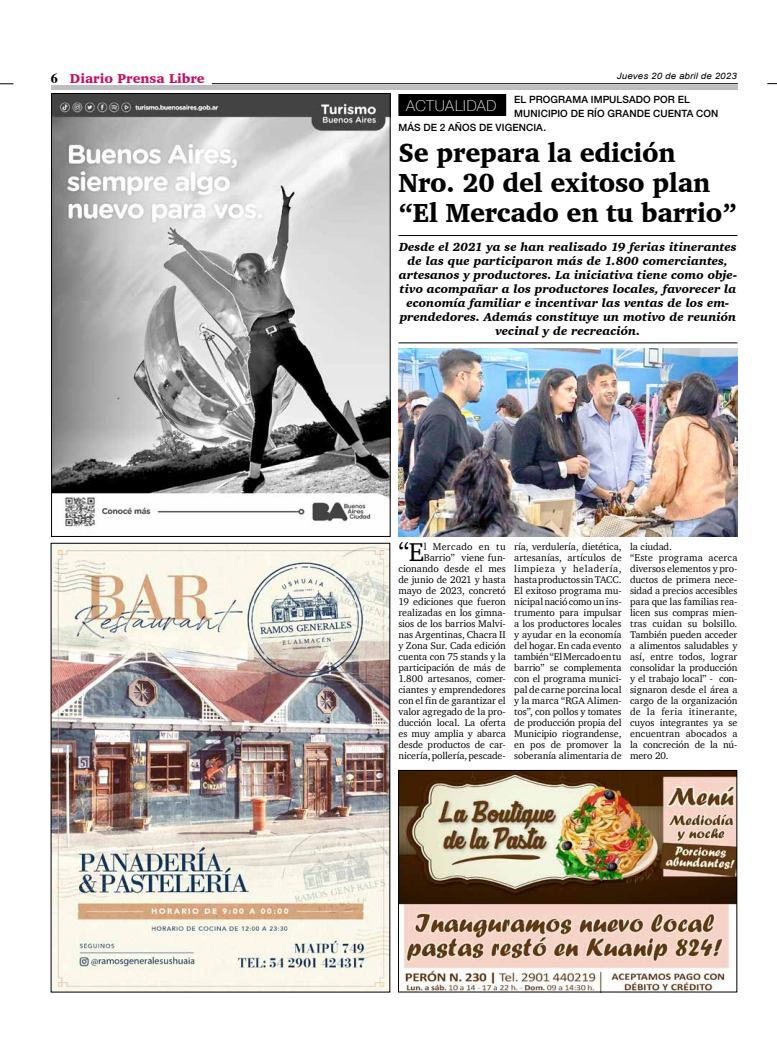
<style>
.page{position:relative;width:777px;height:1063px;background:#fff}
.page>*{position:absolute;margin:0;border:0;box-sizing:border-box;transform-origin:0 0}
.t1{font:900 26.8px/29.6px "Charter";letter-spacing:-.01em;color:#000;scale:.95 1}
.t2{font:26.4px "Charter";color:#000}
.t3{font:100 15px "Helvetica Neue";letter-spacing:.055em;color:#fff}
.t4{font:900 13.2px "Charter";color:#c80c5f}
.t5{font:italic 900 12px/14px "Charter";letter-spacing:.005em;color:#000;text-align:center}
.t6{font:10px/11px "Charter";letter-spacing:-.005em;color:#000;text-align:right}
.t7{font:500 10px "Helvetica Neue";letter-spacing:.01em;color:#000}
.t8{font:italic 8.8px "Arial";letter-spacing:.01em;color:#000;scale:1.11 1}
.s1{font-family:"Times";font-weight:700;font-size:14px;color:#000}
</style>
<div class="page">
<hr style="left:212px;top:83px;width:526px;height:1px;background:#000">
<svg style="left:0;top:84px;width:13px;height:1px"></svg>
<div style="left:51px;top:85px;width:686px;height:5px;background:#bcbec0"></div>
<img style="left:53px;top:545px;width:335px;height:445px">
<div style="left:51px;top:543px;width:339px;height:449px;border:1px solid #000"></div>
<img style="left:53px;top:95px;width:335px;height:432px">
<div style="left:51px;top:93px;width:339px;height:444px;border:1px solid #000"></div>
<img style="left:400px;top:772px;width:335px;height:218px">
<div style="left:398px;top:770px;width:339px;height:222px;border:1px solid #000"></div>
<div style="left:399px;top:95px;width:107px;height:21px;background:#000"></div>
<div style="left:399px;top:94px;width:107px;height:22px;border:1px solid #000"></div>
<hr style="left:398px;top:235px;width:339px;height:1px;background:#000">
<hr style="left:398px;top:343px;width:339px;height:1px;background:#000">
<img style="left:398px;top:349px;width:339px;height:187px">
<h3 class="t4" style="left:51px;top:70px;width:155px"><span class="s1">6</span> Diario Prensa Libre</h3>
<p class="t8" style="left:617px;top:70px;width:110px">Jueves 20 de abril de 2023</p>
<p class="t7" style="left:514px;top:92px;width:177px">EL PROGRAMA IMPULSADO POR EL</p>
<p class="t7" style="left:514px;top:106px;width:206px">MUNICIPIO DE RÍO GRANDE CUENTA CON</p>
<p class="t7" style="left:398px;top:120px;width:149px">MÁS DE 2 AÑOS DE VIGENCIA.</p>
<h1 class="t1" style="left:398px;top:138px;width:358px">Se prepara la edición<br>Nro. 20 del exitoso plan “El Mercado en tu barrio”</h1>
<p class="t5" style="left:399px;top:239px;width:340px">Desde el 2021 ya se han realizado 19 ferias itinerantes de las que participaron más de 1.800 comerciantes, artesanos y productores. La iniciativa tiene como obje&shy;tivo acompañar a los productores locales, favorecer la economía familiar e incentivar las ventas de los em&shy;prendedores. Además constituye un motivo de reunión vecinal y de recreación.</p>
<h3 class="t3" style="left:406px;top:94px;width:92px">ACTUALIDAD</h3>
<h2 class="t2" style="left:398px;top:530px;width:27px">“E</h2>
<p class="t6" style="left:398px;top:541px;width:109px">l Mercado en tu<br>Barrio” viene fun&shy;cionando desde el mes de junio de 2021 y hasta mayo de 2023, concretó<br>19 ediciones que fueron realizadas en los gimna&shy;sios de los barrios Malvi&shy;nas Argentinas, Chacra II y Zona Sur. Cada edición cuenta con 75 stands y la participación de más de<br>1.800 artesanos, comer&shy;ciantes y emprendedores con el fin de garantizar el valor agregado de la pro&shy;ducción local. La oferta es muy amplia y abarca desde productos de car&shy;nicería, pollería, pescade-</p>
<p class="t6" style="left:514px;top:541px;width:109px;text-align:justify">ría, verdulería, dietética, artesanías, artículos de limpieza y heladería, hasta productos sin TACC.<br>El exitoso programa mu&shy;nicipal nació como un ins&shy;trumento para impulsar a los productores locales y ayudar en la economía del hogar. En cada evento también “El Mercado en tu barrio” se complementa con el programa munici&shy;pal de carne porcina local y la marca “RGA Alimen&shy;tos”, con pollos y tomates de producción propia del Municipio riograndense, en pos de promover la soberanía alimentaria de</p>
<p class="t6" style="left:630px;top:541px;width:109px;text-align:left">la ciudad.<br>“Este programa acerca diversos elementos y pro&shy;ductos de primera nece&shy;sidad a precios accesibles para que las familias rea&shy;licen sus compras mien&shy;tras cuidan su bolsillo.<br>También pueden acceder a alimentos saludables y así, entre todos, lograr consolidar la producción y el trabajo local” - con&shy;signaron desde el área a cargo de la organización de la feria itinerante, cuyos integrantes ya se encuentran abocados a la concreción de la nú&shy;mero 20.</p>
</div>
